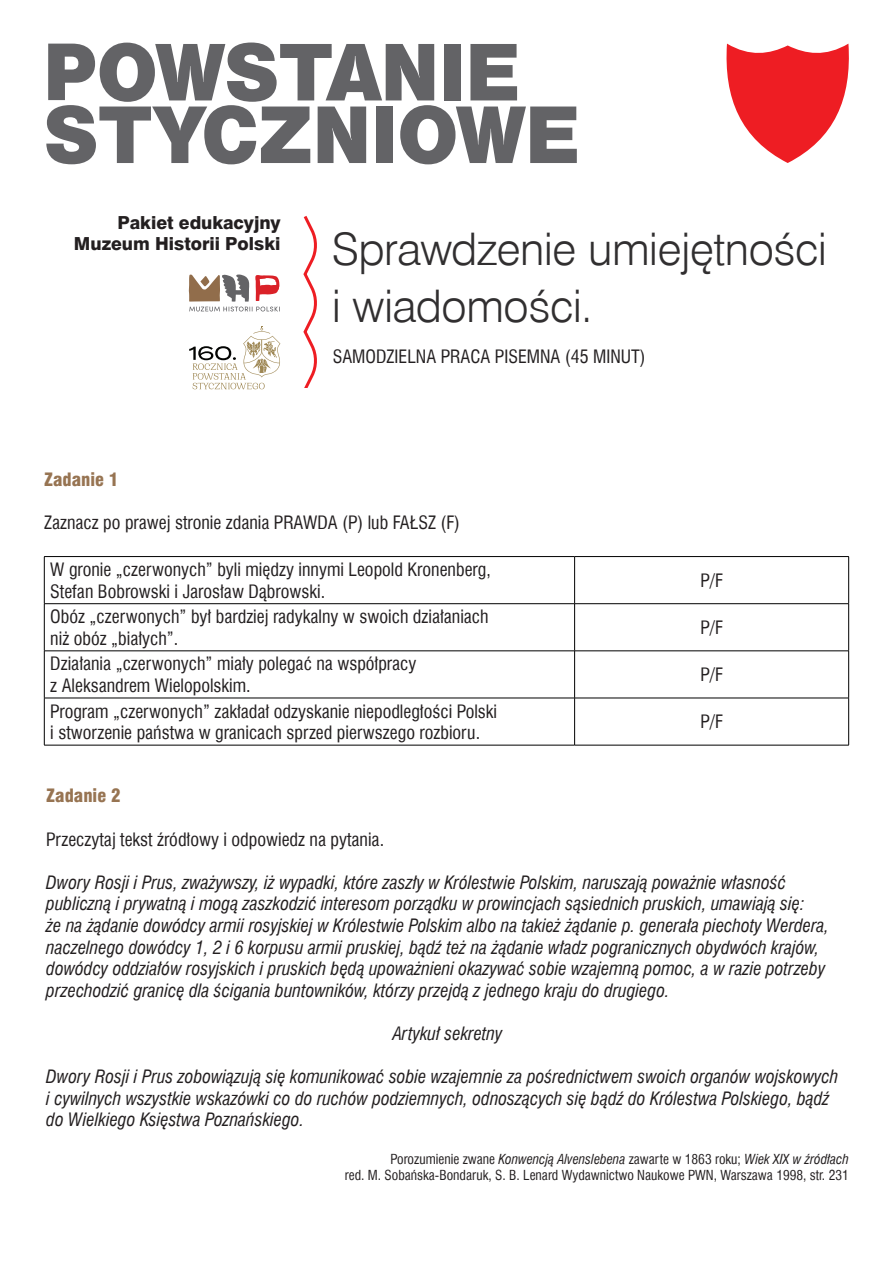
<style>
.page{position:relative;width:893px;height:1263px;background:#fff}
.page>*{position:absolute;margin:0;border:0;box-sizing:border-box;transform-origin:0 0}
.t1{font:45px/57px "Swis 721 Lt EU";letter-spacing:-.01em;color:#312f30}
.główny{font:italic 18px/21.6px "Swis 721 Cn EU";color:#231f20}
.główny-2{font:18px/21.6px "Swis 721 Cn EU";color:#231f20}
.t2{font:18px/21.6px "Swis 721 Hv EU";letter-spacing:-.005em;color:#231f20;text-align:right}
.bold{font:18px "Swis 721 Blk Cn EU";color:#977452}
.podpis_autora{font:13.5px/16.2px "Swis 721 Cn EU";color:#231f20;text-align:right}
.s1{font-style:italic}
</style>
<div class="page">
<svg style="left:303px;top:216px;width:14px;height:172px"></svg>
<svg style="left:726px;top:44px;width:123px;height:119px"></svg>
<svg style="left:46px;top:43px;width:531px;height:121px"></svg>
<svg style="left:189px;top:274px;width:91px;height:37px"></svg>
<svg style="left:189px;top:326px;width:91px;height:63px"></svg>
<hr style="left:44px;top:556px;width:531px;height:1px;background:#000">
<hr style="left:44px;top:557px;width:1px;height:46px;background:#000">
<hr style="left:575px;top:556px;width:274px;height:1px;background:#000">
<hr style="left:574px;top:557px;width:1px;height:46px;background:#000">
<hr style="left:848px;top:557px;width:1px;height:46px;background:#000">
<hr style="left:44px;top:603px;width:531px;height:1px;background:#000">
<hr style="left:44px;top:604px;width:1px;height:47px;background:#000">
<hr style="left:575px;top:603px;width:274px;height:1px;background:#000">
<hr style="left:574px;top:604px;width:1px;height:47px;background:#000">
<hr style="left:848px;top:604px;width:1px;height:47px;background:#000">
<hr style="left:44px;top:651px;width:531px;height:1px;background:#000">
<hr style="left:44px;top:651px;width:1px;height:47px;background:#000">
<hr style="left:575px;top:651px;width:274px;height:1px;background:#000">
<hr style="left:574px;top:651px;width:1px;height:47px;background:#000">
<hr style="left:848px;top:651px;width:1px;height:47px;background:#000">
<hr style="left:44px;top:698px;width:531px;height:1px;background:#000">
<hr style="left:44px;top:698px;width:1px;height:47px;background:#000">
<hr style="left:575px;top:698px;width:274px;height:1px;background:#000">
<hr style="left:574px;top:698px;width:1px;height:47px;background:#000">
<hr style="left:848px;top:698px;width:1px;height:47px;background:#000">
<hr style="left:44px;top:745px;width:531px;height:1px;background:#000">
<hr style="left:575px;top:745px;width:274px;height:1px;background:#000">
<p class="t2" style="left:74px;top:212px;width:208px">Pakiet edukacyjny<br>Muzeum Historii Polski</p>
<p class="t1" style="left:332px;top:222px;width:497px">Sprawdzenie umiejętności i wiadomości.</p>
<p class="główny-2" style="left:333px;top:345px;width:314px">SAMODZIELNA PRACA PISEMNA (45 MINUT)</p>
<p class="bold" style="left:44px;top:468px;width:76px">Zadanie 1</p>
<p class="główny-2" style="left:44px;top:511px;width:417px">Zaznacz po prawej stronie zdania PRAWDA (P) lub FAŁSZ (F)</p>
<p class="główny-2" style="left:50px;top:559px;width:442px">W gronie „czerwonych” byli między innymi Leopold Kronenberg,<br>Stefan Bobrowski i Jarosław Dąbrowski.</p>
<p class="główny-2" style="left:700px;top:569px;width:24px">P/F</p>
<p class="główny-2" style="left:50px;top:606px;width:440px">Obóz „czerwonych” był bardziej radykalny w swoich działaniach niż obóz „białych”.</p>
<p class="główny-2" style="left:700px;top:617px;width:24px">P/F</p>
<p class="główny-2" style="left:50px;top:653px;width:368px">Działania „czerwonych” miały polegać na współpracy z Aleksandrem Wielopolskim.</p>
<p class="główny-2" style="left:700px;top:664px;width:24px">P/F</p>
<p class="główny-2" style="left:50px;top:700px;width:448px">Program „czerwonych” zakładał odzyskanie niepodległości Polski i stworzenie państwa w granicach sprzed pierwszego rozbioru.</p>
<p class="główny-2" style="left:700px;top:711px;width:24px">P/F</p>
<p class="bold" style="left:46px;top:785px;width:76px">Zadanie 2</p>
<p class="główny-2" style="left:46px;top:828px;width:339px">Przeczytaj tekst źródłowy i odpowiedz na pytania.</p>
<p class="główny" style="left:46px;top:872px;width:784px">Dwory Rosji i Prus, zważywszy, iż wypadki, które zaszły w Królestwie Polskim, naruszają poważnie własność publiczną i prywatną i mogą zaszkodzić interesom porządku w prowincjach sąsiednich pruskich, umawiają się:<br>że na żądanie dowódcy armii rosyjskiej w Królestwie Polskim albo na takież żądanie p. generała piechoty Werdera, naczelnego dowódcy 1, 2 i 6 korpusu armii pruskiej, bądź też na żądanie władz pogranicznych obydwóch krajów, dowódcy oddziałów rosyjskich i pruskich będą upoważnieni okazywać sobie wzajemną pomoc, a w razie potrzeby przechodzić granicę dla ścigania buntowników, którzy przejdą z jednego kraju do drugiego.</p>
<p class="główny" style="left:393px;top:1023px;width:111px">Artykuł sekretny</p>
<p class="główny" style="left:46px;top:1066px;width:793px">Dwory Rosji i Prus zobowiązują się komunikować sobie wzajemnie za pośrednictwem swoich organów wojskowych i cywilnych wszystkie wskazówki co do ruchów podziemnych, odnoszących się bądź do Królestwa Polskiego, bądź do Wielkiego Księstwa Poznańskiego.</p>
<p class="podpis_autora" style="left:345px;top:1151px;width:505px">Porozumienie zwane <span class="s1">Konwencją Alvenslebena</span> zawarte w 1863 roku; <span class="s1">Wiek XIX w źródłach<br></span>red. M. Sobańska‑Bondaruk, S. B. Lenard Wydawnictwo Naukowe PWN, Warszawa 1998, str. 231</p>
</div>
